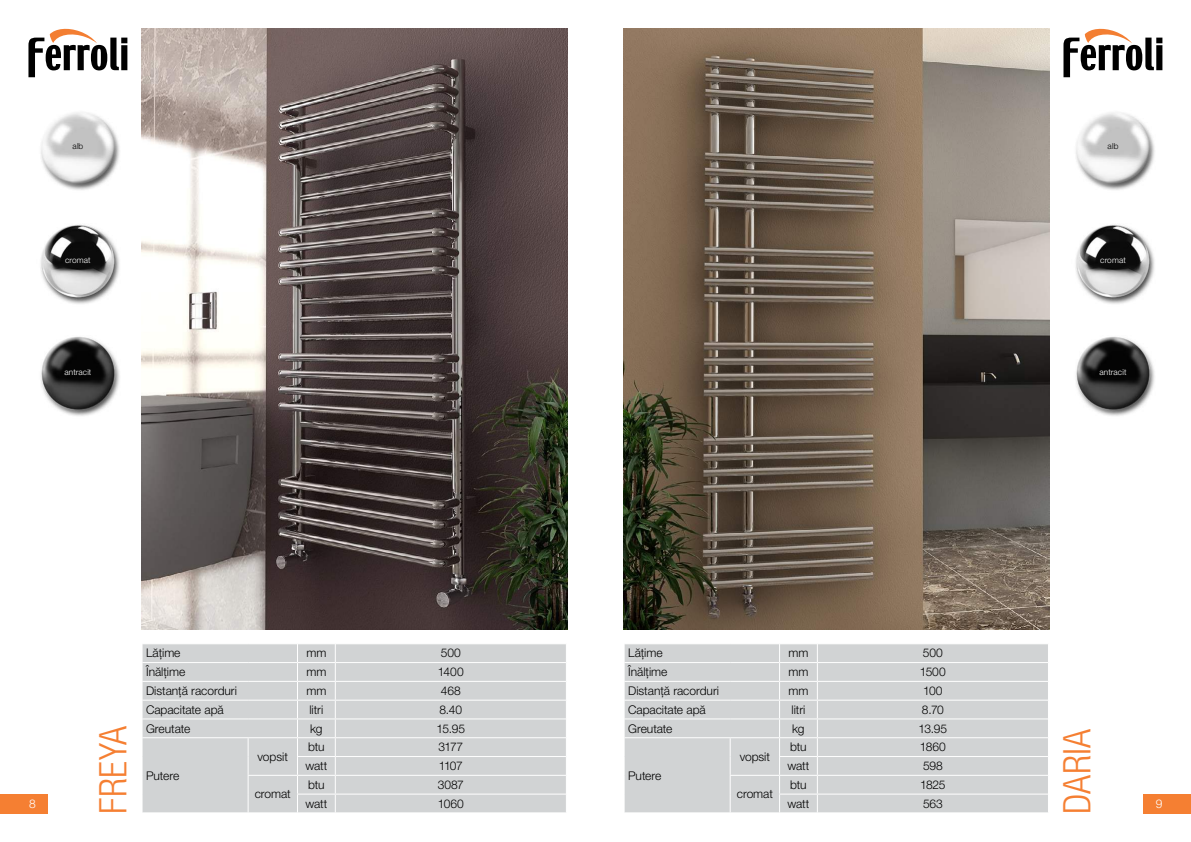
<style>
.page{position:relative;width:1191px;height:842px;background:#fff}
.page>*{position:absolute;margin:0;border:0;box-sizing:border-box;transform-origin:0 0}
.t1{font:300 condensed 38px "Helvetica Neue LT Com";letter-spacing:.005em;color:#f57f32}
.t2{font:300 12px "Helvetica Neue LT Pro";letter-spacing:-.005em;color:#000}
.t3{font:300 12px "Helvetica Neue LT Pro";color:#fff}
.t4{font:300 8.3px "Helvetica Neue LT Pro";letter-spacing:.01em;color:#fff}
.t5{font:300 8.3px "Helvetica Neue LT Pro";letter-spacing:.015em;color:#000}
</style>
<div class="page">
<div style="left:0;top:794px;width:48px;height:20px;background:#f57f32"></div>
<div style="left:1143px;top:794px;width:48px;height:20px;background:#f57f32"></div>
<svg style="left:1063px;top:28px;width:99px;height:49px"></svg>
<svg style="left:28px;top:28px;width:99px;height:49px"></svg>
<img style="left:624px;top:28px;width:425px;height:602px">
<img style="left:142px;top:28px;width:425px;height:602px">
<div style="left:143px;top:644px;width:423px;height:169px;background:#d1d3d4"></div>
<hr style="left:142px;top:662px;width:106px;height:1px;background:#fff">
<hr style="left:248px;top:662px;width:49px;height:1px;background:#fff">
<hr style="left:297px;top:662px;width:38px;height:1px;background:#fff">
<hr style="left:335px;top:662px;width:231px;height:1px;background:#fff">
<hr style="left:142px;top:681px;width:106px;height:1px;background:#fff">
<hr style="left:248px;top:681px;width:49px;height:1px;background:#fff">
<hr style="left:297px;top:681px;width:38px;height:1px;background:#fff">
<hr style="left:335px;top:681px;width:231px;height:1px;background:#fff">
<hr style="left:142px;top:700px;width:106px;height:1px;background:#fff">
<hr style="left:248px;top:700px;width:49px;height:1px;background:#fff">
<hr style="left:297px;top:700px;width:38px;height:1px;background:#fff">
<hr style="left:335px;top:700px;width:231px;height:1px;background:#fff">
<hr style="left:142px;top:718px;width:106px;height:1px;background:#fff">
<hr style="left:248px;top:718px;width:49px;height:1px;background:#fff">
<hr style="left:297px;top:718px;width:38px;height:1px;background:#fff">
<hr style="left:335px;top:718px;width:231px;height:1px;background:#fff">
<hr style="left:142px;top:737px;width:106px;height:1px;background:#fff">
<svg style="left:142px;top:644px;width:1px;height:169px"></svg>
<hr style="left:248px;top:737px;width:49px;height:1px;background:#fff">
<hr style="left:297px;top:737px;width:38px;height:1px;background:#fff">
<hr style="left:335px;top:737px;width:231px;height:1px;background:#fff">
<hr style="left:297px;top:756px;width:38px;height:1px;background:#fff">
<hr style="left:335px;top:756px;width:231px;height:1px;background:#fff">
<hr style="left:248px;top:775px;width:49px;height:1px;background:#fff">
<svg style="left:248px;top:738px;width:1px;height:75px"></svg>
<hr style="left:297px;top:775px;width:38px;height:1px;background:#fff">
<hr style="left:335px;top:775px;width:231px;height:1px;background:#fff">
<hr style="left:297px;top:794px;width:38px;height:1px;background:#fff">
<svg style="left:297px;top:644px;width:1px;height:169px"></svg>
<hr style="left:335px;top:794px;width:231px;height:1px;background:#fff">
<svg style="left:335px;top:644px;width:1px;height:169px"></svg>
<div style="left:625px;top:644px;width:423px;height:169px;background:#d1d3d4"></div>
<hr style="left:624px;top:662px;width:106px;height:1px;background:#fff">
<hr style="left:730px;top:662px;width:49px;height:1px;background:#fff">
<hr style="left:779px;top:662px;width:38px;height:1px;background:#fff">
<hr style="left:817px;top:662px;width:231px;height:1px;background:#fff">
<hr style="left:624px;top:681px;width:106px;height:1px;background:#fff">
<hr style="left:730px;top:681px;width:49px;height:1px;background:#fff">
<hr style="left:779px;top:681px;width:38px;height:1px;background:#fff">
<hr style="left:817px;top:681px;width:231px;height:1px;background:#fff">
<hr style="left:624px;top:700px;width:106px;height:1px;background:#fff">
<hr style="left:730px;top:700px;width:49px;height:1px;background:#fff">
<hr style="left:779px;top:700px;width:38px;height:1px;background:#fff">
<hr style="left:817px;top:700px;width:231px;height:1px;background:#fff">
<hr style="left:624px;top:718px;width:106px;height:1px;background:#fff">
<hr style="left:730px;top:718px;width:49px;height:1px;background:#fff">
<hr style="left:779px;top:718px;width:38px;height:1px;background:#fff">
<hr style="left:817px;top:718px;width:231px;height:1px;background:#fff">
<hr style="left:624px;top:737px;width:106px;height:1px;background:#fff">
<svg style="left:624px;top:644px;width:1px;height:168px"></svg>
<hr style="left:730px;top:737px;width:49px;height:1px;background:#fff">
<hr style="left:779px;top:737px;width:38px;height:1px;background:#fff">
<hr style="left:817px;top:737px;width:231px;height:1px;background:#fff">
<hr style="left:779px;top:756px;width:38px;height:1px;background:#fff">
<hr style="left:817px;top:756px;width:231px;height:1px;background:#fff">
<hr style="left:729px;top:775px;width:50px;height:1px;background:#fff">
<svg style="left:729px;top:738px;width:1px;height:75px"></svg>
<hr style="left:779px;top:775px;width:38px;height:1px;background:#fff">
<hr style="left:817px;top:775px;width:231px;height:1px;background:#fff">
<hr style="left:779px;top:794px;width:38px;height:1px;background:#fff">
<svg style="left:779px;top:644px;width:1px;height:169px"></svg>
<hr style="left:817px;top:794px;width:231px;height:1px;background:#fff">
<svg style="left:817px;top:644px;width:1px;height:169px"></svg>
<img style="left:1076px;top:112px;width:79px;height:78px">
<img style="left:1075px;top:224px;width:80px;height:80px">
<img style="left:1076px;top:337px;width:79px;height:79px">
<img style="left:41px;top:112px;width:79px;height:78px">
<img style="left:40px;top:224px;width:80px;height:80px">
<img style="left:41px;top:337px;width:79px;height:79px">
<p class="t5" style="left:73px;top:141px;width:12px">alb</p>
<p class="t4" style="left:65px;top:255px;width:27px">cromat</p>
<p class="t4" style="left:64px;top:367px;width:28px">antracit</p>
<p class="t3" style="left:29px;top:796px;width:8px">8</p>
<h1 class="t1" style="left:91px;top:814px;width:89px;rotate:-90deg">FREYA</h1>
<p class="t2" style="left:146px;top:646px;width:36px">Lățime</p>
<p class="t2" style="left:306px;top:646px;width:21px">mm</p>
<p class="t2" style="left:441px;top:646px;width:22px">500</p>
<p class="t2" style="left:146px;top:665px;width:41px">Înălțime</p>
<p class="t2" style="left:306px;top:665px;width:21px">mm</p>
<p class="t2" style="left:438px;top:665px;width:27px">1400</p>
<p class="t2" style="left:146px;top:683px;width:92px">Distanță racorduri</p>
<p class="t2" style="left:306px;top:683px;width:21px">mm</p>
<p class="t2" style="left:441px;top:683px;width:21px">468</p>
<p class="t2" style="left:146px;top:702px;width:79px">Capacitate apă</p>
<p class="t2" style="left:309px;top:702px;width:15px">litri</p>
<p class="t2" style="left:439px;top:702px;width:24px">8.40</p>
<p class="t2" style="left:146px;top:721px;width:46px">Greutate</p>
<p class="t2" style="left:310px;top:721px;width:14px">kg</p>
<p class="t2" style="left:436px;top:721px;width:30px">15.95</p>
<p class="t2" style="left:146px;top:768px;width:35px">Putere</p>
<p class="t2" style="left:308px;top:740px;width:18px">btu</p>
<p class="t2" style="left:438px;top:740px;width:26px">3177</p>
<p class="t2" style="left:305px;top:759px;width:24px">watt</p>
<p class="t2" style="left:439px;top:759px;width:25px">1107</p>
<p class="t2" style="left:258px;top:749px;width:32px">vopsit</p>
<p class="t2" style="left:308px;top:777px;width:18px">btu</p>
<p class="t2" style="left:438px;top:777px;width:28px">3087</p>
<p class="t2" style="left:305px;top:796px;width:24px">watt</p>
<p class="t2" style="left:438px;top:796px;width:28px">1060</p>
<p class="t2" style="left:255px;top:787px;width:38px">cromat</p>
<p class="t2" style="left:628px;top:646px;width:36px">Lățime</p>
<p class="t2" style="left:788px;top:646px;width:21px">mm</p>
<p class="t2" style="left:923px;top:646px;width:22px">500</p>
<p class="t2" style="left:628px;top:665px;width:41px">Înălțime</p>
<p class="t2" style="left:788px;top:665px;width:21px">mm</p>
<p class="t2" style="left:920px;top:665px;width:27px">1500</p>
<p class="t2" style="left:628px;top:683px;width:92px">Distanță racorduri</p>
<p class="t2" style="left:788px;top:683px;width:21px">mm</p>
<p class="t2" style="left:923px;top:683px;width:21px">100</p>
<p class="t2" style="left:628px;top:702px;width:79px">Capacitate apă</p>
<p class="t2" style="left:791px;top:702px;width:15px">litri</p>
<p class="t2" style="left:922px;top:702px;width:23px">8.70</p>
<p class="t2" style="left:628px;top:721px;width:46px">Greutate</p>
<p class="t2" style="left:792px;top:721px;width:14px">kg</p>
<p class="t2" style="left:918px;top:721px;width:30px">13.95</p>
<p class="t2" style="left:628px;top:768px;width:35px">Putere</p>
<p class="t2" style="left:790px;top:740px;width:18px">btu</p>
<p class="t2" style="left:920px;top:740px;width:27px">1860</p>
<p class="t2" style="left:787px;top:759px;width:24px">watt</p>
<p class="t2" style="left:923px;top:759px;width:21px">598</p>
<p class="t2" style="left:739px;top:749px;width:32px">vopsit</p>
<p class="t2" style="left:790px;top:777px;width:18px">btu</p>
<p class="t2" style="left:920px;top:777px;width:27px">1825</p>
<p class="t2" style="left:787px;top:796px;width:24px">watt</p>
<p class="t2" style="left:923px;top:796px;width:21px">563</p>
<p class="t2" style="left:737px;top:787px;width:38px">cromat</p>
<p class="t5" style="left:1107px;top:141px;width:12px">alb</p>
<p class="t4" style="left:1100px;top:255px;width:27px">cromat</p>
<p class="t4" style="left:1099px;top:367px;width:28px">antracit</p>
<h1 class="t1" style="left:1055px;top:814px;width:87px;rotate:-90deg">DARIA</h1>
<p class="t3" style="left:1156px;top:796px;width:8px">9</p>
</div>
